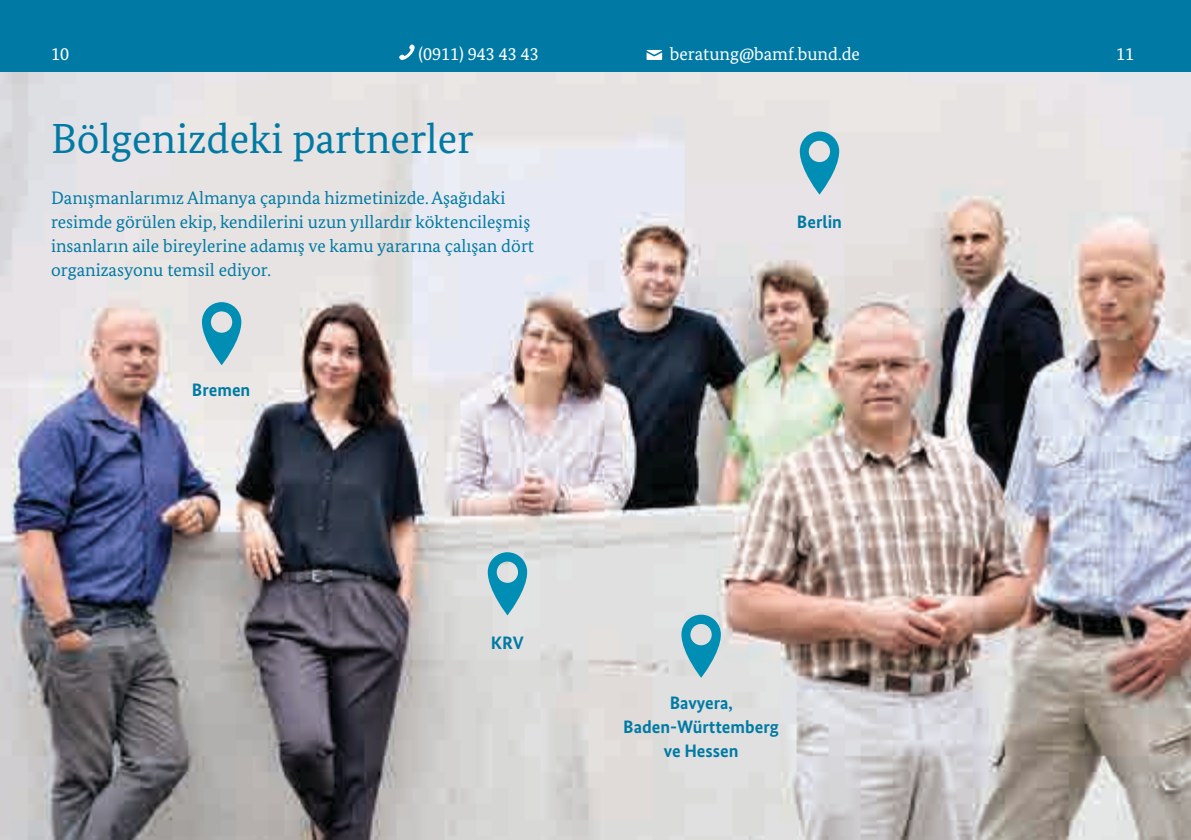
<style>
.page{position:relative;width:1191px;height:840px;background:#fff}
.page>*{position:absolute;margin:0;border:0;box-sizing:border-box;transform-origin:0 0}
.t1{font:42px "Bundes Serif";color:#007aa4}
.t2{font:18px/24px "Bundes Serif";color:#007aa4}
.t3{font:700 18px/24px "Bundes Sans";color:#007aa4;text-align:center}
.t4{font:18px "Bundes Serif";color:#fff}
</style>
<div class="page">
<img style="left:0;top:72px;width:1191px;height:767px">
<div style="left:0;top:0;width:1191px;height:72px;background:#007aa4"></div>
<svg style="left:646px;top:50px;width:16px;height:10px"></svg>
<svg style="left:399px;top:44px;width:16px;height:16px"></svg>
<svg style="left:488px;top:552px;width:39px;height:63px;background:#66b3c8"></svg>
<svg style="left:202px;top:302px;width:39px;height:63px;background:#6ab5c9"></svg>
<svg style="left:681px;top:614px;width:40px;height:63px;background:#69b4c8"></svg>
<svg style="left:799px;top:131px;width:40px;height:63px;background:#6db6ca"></svg>
<p class="t4" style="left:51px;top:43px;width:19px">10</p>
<p class="t4" style="left:418px;top:43px;width:122px">(0911) 943 43 43</p>
<p class="t4" style="left:670px;top:43px;width:192px">beratung@bamf.bund.de</p>
<p class="t4" style="left:1116px;top:43px;width:19px">11</p>
<h1 class="t1" style="left:51px;top:113px;width:424px">Bölgenizdeki partnerler</h1>
<p class="t2" style="left:51px;top:186px;width:484px">Danışmanlarımız Almanya çapında hizmetinizde. Aşağıdaki resimde görülen ekip, kendilerini uzun yıllardır köktencileşmiş insanların aile bireylerine adamış ve kamu yararına çalışan dört organizasyonu temsil ediyor.</p>
<p class="t3" style="left:192px;top:378px;width:60px">Bremen</p>
<p class="t3" style="left:797px;top:210px;width:47px">Berlin</p>
<p class="t3" style="left:491px;top:630px;width:34px">KRV</p>
<p class="t3" style="left:623px;top:690px;width:157px">Bavyera,<br>Baden-Württemberg ve Hessen</p>
</div>
